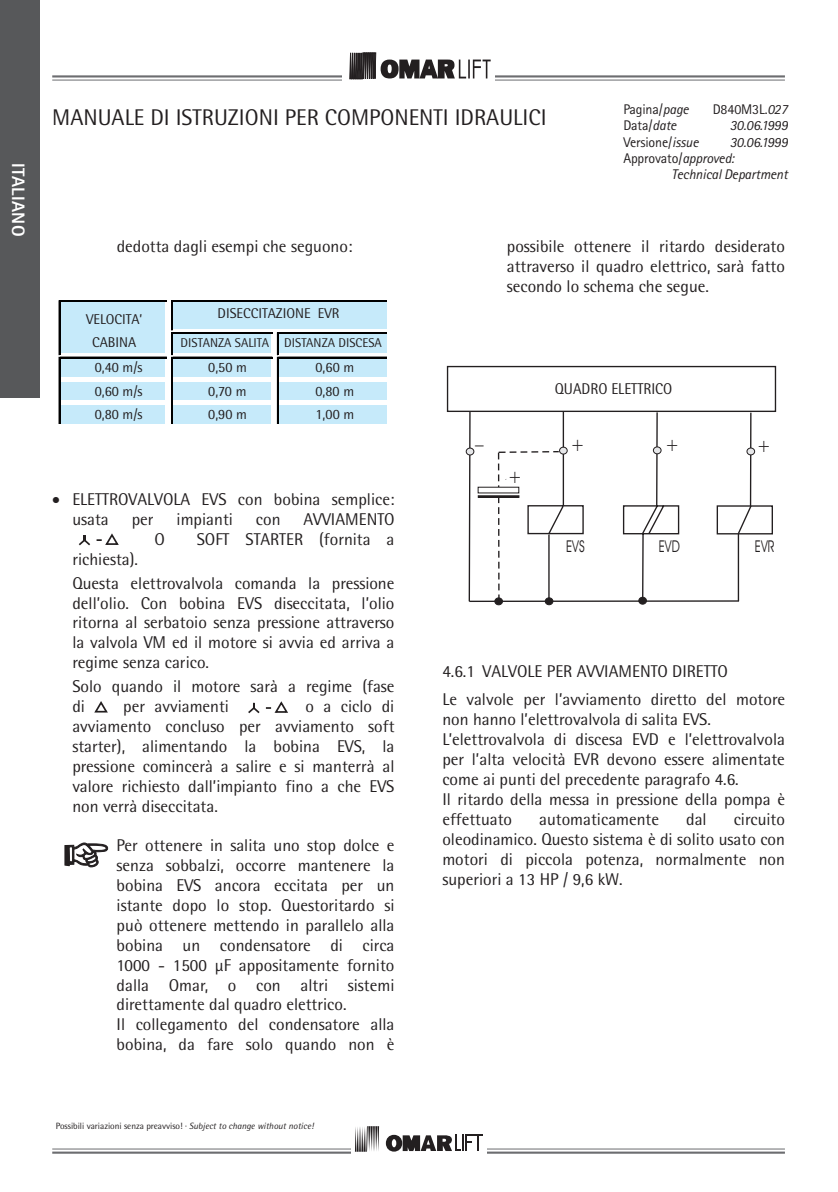
<style>
.page{position:relative;width:838px;height:1192px;background:#fff}
.page>*{position:absolute;margin:0;border:0;box-sizing:border-box;transform-origin:0 0}
.t1{font:22.8px "Rotis Semi Sans";color:#231f20}
.t2{font:18.8px "Avant Garde Bk BT";color:#231f20;scale:.92 1}
.t3{font:18.6px "Avant Garde Bk BT";color:#231f20;scale:.92 1}
.t4{font:800 18px "Rotis Sans Serif";letter-spacing:.02em;color:#fff}
.t5{font:17px/19.8px "Rotis Semi Sans";color:#231f20}
.t6{font:16.4px "Avant Garde Bk BT";color:#231f20;scale:.75 1}
.t7{font:15.6px "Rotis Semi Sans";color:#231f20;scale:.95 1}
.t8{font:14.2px/22.8px "Rotis Semi Sans";color:#231f20;text-align:center}
.t9{font:italic 14px/16.4px "Rotis Sans Serif";letter-spacing:-.01em;color:#231f20}
.t10{font:14px "Rotis Sans Serif";letter-spacing:-.01em;color:#231f20}
.t11{font:13.4px "Rotis Semi Sans";color:#231f20}
.t12{font:italic 13.4px/18.2px "Rotis Semi Sans";color:#231f20}
.t13{font:12.8px "Rotis Semi Sans";color:#231f20}
.t14{font:9px "Rotis Semi Sans";color:#231f20}
.s1{font-style:italic}
.s2{font-style:normal}
</style>
<div class="page">
<hr style="left:52px;top:1151px;width:733px;height:2px;background:#6c6d70">
<hr style="left:52px;top:1148px;width:733px;height:1px;background:#6c6d70">
<hr style="left:52px;top:75px;width:733px;height:2px;background:#6c6d70">
<hr style="left:52px;top:80px;width:733px;height:1px;background:#6c6d70">
<div style="left:342px;top:51px;width:153px;height:36px;background:#fff"></div>
<svg style="left:349px;top:52px;width:142px;height:28px"></svg>
<svg style="left:78px;top:533px;width:41px;height:13px"></svg>
<svg style="left:248px;top:701px;width:40px;height:13px"></svg>
<svg style="left:65px;top:842px;width:43px;height:25px"></svg>
<div style="left:59px;top:300px;width:328px;height:124px;background:#c6eafa"></div>
<svg style="left:166px;top:300px;width:6px;height:29px"></svg>
<hr style="left:166px;top:329px;width:221px;height:4px;background:#fff">
<svg style="left:166px;top:332px;width:6px;height:22px"></svg>
<svg style="left:271px;top:332px;width:6px;height:22px"></svg>
<svg style="left:60px;top:354px;width:327px;height:3px"></svg>
<svg style="left:166px;top:357px;width:6px;height:20px"></svg>
<svg style="left:271px;top:357px;width:6px;height:20px"></svg>
<hr style="left:59px;top:377px;width:328px;height:4px;background:#fff">
<svg style="left:166px;top:380px;width:6px;height:21px"></svg>
<svg style="left:271px;top:380px;width:6px;height:21px"></svg>
<hr style="left:59px;top:401px;width:328px;height:4px;background:#fff">
<svg style="left:166px;top:404px;width:6px;height:20px"></svg>
<svg style="left:271px;top:404px;width:6px;height:20px"></svg>
<hr style="left:60px;top:300px;width:107px;height:1px;background:#000">
<hr style="left:172px;top:300px;width:1px;height:30px;background:#000">
<hr style="left:173px;top:332px;width:99px;height:1px;background:#000">
<hr style="left:59px;top:300px;width:1px;height:55px;background:#000">
<hr style="left:60px;top:357px;width:107px;height:1px;background:#000">
<svg style="left:172px;top:332px;width:1px;height:23px"></svg>
<hr style="left:173px;top:357px;width:99px;height:1px;background:#000">
<svg style="left:277px;top:332px;width:1px;height:23px"></svg>
<hr style="left:59px;top:357px;width:1px;height:67px;background:#000">
<hr style="left:172px;top:357px;width:1px;height:67px;background:#000">
<hr style="left:277px;top:357px;width:1px;height:67px;background:#000">
<hr style="left:173px;top:300px;width:214px;height:1px;background:#000">
<hr style="left:278px;top:332px;width:109px;height:1px;background:#000">
<hr style="left:278px;top:357px;width:109px;height:1px;background:#000">
<svg style="left:94px;top:701px;width:14px;height:12px"></svg>
<div style="left:447px;top:366px;width:329px;height:46px;border:1px solid #231f20"></div>
<div style="left:495px;top:598px;width:7px;height:6px;background:#231f20;border-radius:50%"></div>
<div style="left:495px;top:597px;width:7px;height:8px;border:1px solid #231f20;border-radius:50%"></div>
<div style="left:545px;top:597px;width:8px;height:7px;border:1px solid #231f20;border-radius:50%"></div>
<div style="left:639px;top:597px;width:7px;height:7px;border:1px solid #231f20;border-radius:50%"></div>
<svg style="left:527px;top:410px;width:226px;height:191px"></svg>
<svg style="left:497px;top:450px;width:63px;height:150px"></svg>
<div style="left:653px;top:447px;width:8px;height:7px;background:#e6e7e9;border-radius:50%"></div>
<div style="left:653px;top:447px;width:8px;height:7px;border:1px solid #231f20;border-radius:50%"></div>
<div style="left:559px;top:447px;width:8px;height:7px;background:#e6e7e9;border-radius:50%"></div>
<div style="left:559px;top:447px;width:8px;height:7px;border:1px solid #231f20;border-radius:50%"></div>
<div style="left:478px;top:487px;width:41px;height:6px;background:#fff"></div>
<div style="left:717px;top:505px;width:56px;height:29px;border:1px solid #231f20"></div>
<hr style="left:469px;top:600px;width:270px;height:2px;background:#231f20">
<svg style="left:468px;top:410px;width:3px;height:192px"></svg>
<div style="left:466px;top:448px;width:8px;height:7px;background:#e6e7e9;border-radius:50%"></div>
<div style="left:466px;top:448px;width:8px;height:7px;border:1px solid #231f20;border-radius:50%"></div>
<div style="left:747px;top:448px;width:8px;height:7px;background:#e6e7e9;border-radius:50%"></div>
<div style="left:747px;top:448px;width:8px;height:7px;border:1px solid #231f20;border-radius:50%"></div>
<div style="left:478px;top:495px;width:41px;height:2px;border:1px solid #231f20"></div>
<div style="left:351px;top:1114px;width:136px;height:77px;background:#fff"></div>
<svg style="left:355px;top:1126px;width:24px;height:25px"></svg>
<svg style="left:386px;top:1134px;width:96px;height:18px"></svg>
<div style="left:0;top:0;width:39px;height:398px;background:#57585a"></div>
<p class="t4" style="left:30px;top:163px;width:75px;rotate:90deg">ITALIANO</p>
<p class="t10" style="left:623px;top:101px;width:67px">Pagina/<span class="s1">page</span></p>
<p class="t10" style="left:713px;top:101px;width:77px">D840M3L.<span class="s1">027</span></p>
<p class="t10" style="left:623px;top:117px;width:55px">Data/<span class="s1">date</span></p>
<p class="t9" style="left:730px;top:117px;width:60px">30.06.1999</p>
<p class="t10" style="left:623px;top:134px;width:77px">Versione/<span class="s1">issue</span></p>
<h1 class="t1" style="left:52px;top:104px;width:496px">MANUALE DI ISTRUZIONI PER COMPONENTI IDRAULICI</h1>
<p class="t11" style="left:628px;top:104px;width:67px">Pagina/<span class="s1">page</span></p>
<p class="t11" style="left:711px;top:104px;width:71px">D840MIT.027</p>
<p class="t11" style="left:628px;top:122px;width:54px">Data/<span class="s1">date</span></p>
<p class="t12" style="left:722px;top:121px;width:60px">30.06.1999</p>
<p class="t11" style="left:628px;top:140px;width:76px">Versione/<span class="s1">issue</span></p>
<p class="t9" style="left:623px;top:134px;width:166px;text-indent:106px">30.06.1999<br><span class="s2">Approvato/</span>approved:</p>
<p class="t9" style="left:671px;top:167px;width:118px">Technical Department</p>
<p class="t12" style="left:628px;top:139px;width:154px;text-indent:94px">30.06.1999<br><span class="s2">Approvato/</span>approved:</p>
<p class="t5" style="left:117px;top:236px;width:237px">dedotta dagli esempi che seguono:</p>
<p class="t5" style="left:507px;top:236px;width:280px;text-align:justify">possibile ottenere il ritardo desiderato attraverso il quadro elettrico, sarà fatto secondo lo schema che segue.</p>
<p class="t8" style="left:86px;top:307px;width:58px">VELOCITA’<br>CABINA</p>
<p class="t8" style="left:218px;top:302px;width:123px">DISECCITAZIONE EVR</p>
<p class="t13" style="left:181px;top:335px;width:203px">DISTANZA SALITA DISTANZA DISCESA</p>
<p class="t8" style="left:95px;top:356px;width:49px">0,40 m/s</p>
<p class="t8" style="left:208px;top:356px;width:40px">0,50 m</p>
<p class="t8" style="left:315px;top:356px;width:40px">0,60 m</p>
<p class="t8" style="left:95px;top:380px;width:49px">0,60 m/s</p>
<p class="t8" style="left:208px;top:380px;width:40px">0,70 m</p>
<p class="t8" style="left:315px;top:380px;width:40px">0,80 m</p>
<p class="t8" style="left:95px;top:403px;width:49px">0,80 m/s</p>
<p class="t8" style="left:208px;top:403px;width:40px">0,90 m</p>
<p class="t8" style="left:315px;top:403px;width:40px">1,00 m</p>
<p class="t5" style="left:72px;top:489px;width:324px;text-indent:-20px">• ELETTROVALVOLA EVS con bobina semplice: usata</p>
<p class="t5" style="left:132px;top:509px;width:23px">per</p>
<p class="t5" style="left:177px;top:509px;width:58px">impianti</p>
<p class="t5" style="left:256px;top:509px;width:26px">con</p>
<p class="t5" style="left:303px;top:509px;width:92px">AVVIAMENTO</p>
<p class="t5" style="left:154px;top:529px;width:12px">O</p>
<p class="t5" style="left:197px;top:529px;width:199px">SOFT STARTER (fornita a</p>
<p class="t5" style="left:72px;top:546px;width:324px;line-height:24px">richiesta).<br>Questa elettrovalvola comanda la pressione</p>
<p class="t5" style="left:72px;top:592px;width:324px;text-align:justify">dell’olio. Con bobina EVS diseccitata, l’olio ritorna al serbatoio senza pressione attraverso la valvola VM ed il motore si avvia ed arriva a regime senza carico.</p>
<p class="t5" style="left:72px;top:676px;width:324px">Solo quando il motore sarà a regime (fase di</p>
<p class="t5" style="left:72px;top:696px;width:324px;text-align:justify;text-indent:233px">o a ciclo di avviamento concluso per avviamento soft starter), alimentando la bobina EVS, la pressione comincerà a salire e si manterrà al valore richiesto dall’impianto fino a che EVS non verrà diseccitata.</p>
<p class="t5" style="left:117px;top:835px;width:279px">Per ottenere in salita uno stop dolce e senza sobbalzi, occorre mantenere la bobina EVS ancora eccitata per un istante dopo lo stop. Questoritardo si può ottenere mettendo in parallelo alla bobina un condensatore di circa 1000 - 1500 µF appositamente fornito dalla Omar, o con altri sistemi direttamente dal quadro elettrico.<br>Il collegamento del condensatore alla bobina, da fare solo quando non è</p>
<p class="t5" style="left:123px;top:696px;width:107px">per avviamenti</p>
<p class="t14" style="left:56px;top:1120px;width:259px">Possibili variazioni senza preavviso! · <span class="s1">Subject to change without notice!</span></p>
<p class="t3" style="left:475px;top:428px;width:11px">_</p>
<p class="t2" style="left:508px;top:469px;width:17px">+</p>
<p class="t7" style="left:555px;top:380px;width:125px">QUADRO ELETTRICO</p>
<p class="t2" style="left:570px;top:437px;width:17px">+</p>
<p class="t3" style="left:665px;top:437px;width:17px">+</p>
<p class="t3" style="left:757px;top:438px;width:17px">+</p>
<p class="t6" style="left:566px;top:540px;width:26px">EVS</p>
<p class="t6" style="left:755px;top:540px;width:28px">EVR</p>
<p class="t6" style="left:659px;top:540px;width:30px">EVD</p>
<p class="t5" style="left:442px;top:657px;width:344px;line-height:28px">4.6.1 VALVOLE PER AVVIAMENTO DIRETTO<br>Le valvole per l’avviamento diretto del motore</p>
<p class="t5" style="left:442px;top:709px;width:344px">non hanno l’elettrovalvola di salita EVS.<br>L’elettrovalvola di discesa EVD e l’elettrovalvola per l’alta velocità EVR devono essere alimentate come ai punti del precedente paragrafo 4.6.<br>Il ritardo della messa in pressione della pompa è effettuato</p>
<p class="t5" style="left:442px;top:809px;width:344px;text-align:justify;text-indent:291px">circuito oleodinamico. Questo sistema è di solito usato con motori di piccola potenza, normalmente non superiori a 13 HP / 9,6 kW.</p>
<p class="t5" style="left:539px;top:809px;width:121px">automaticamente</p>
<p class="t5" style="left:686px;top:809px;width:22px">dal</p>
</div>
